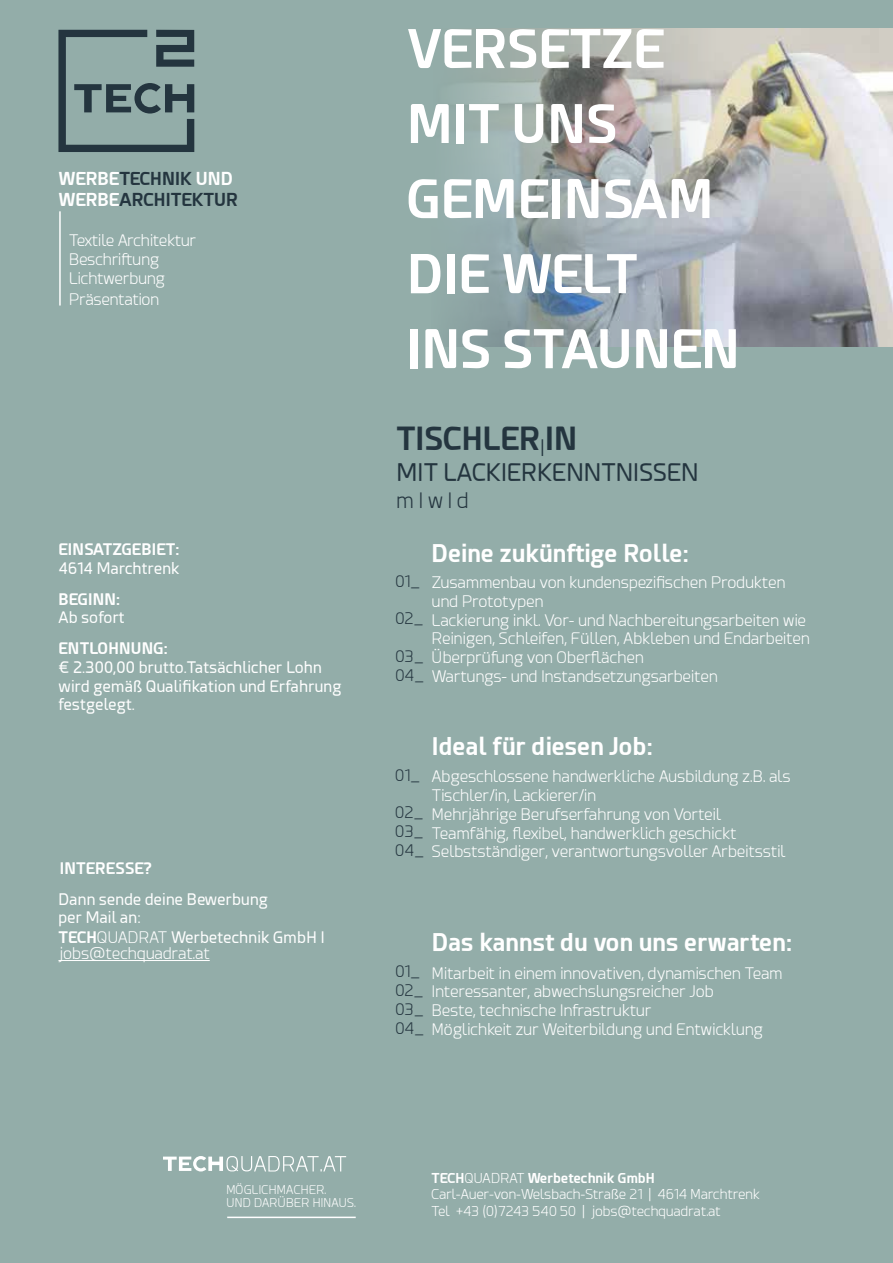
<style>
.page{position:relative;width:893px;height:1263px;background:#93ada9}
.page>*{position:absolute;margin:0;border:0;box-sizing:border-box;transform-origin:0 0}
.t1{font:700 52.5px/75px "Esphimere";color:#fff}
.t2{font:700 31.5px "Esphimere";color:#24353f}
.t3{font:700 24px "Esphimere";letter-spacing:.01em;color:#fff}
.t4{font:24px "Esphimere";color:#24353f}
.t5{font:300 21px "Esphimere";color:#24353f}
.t6{font:700 17.7px/21.1px "Esphimere";color:#24353f}
.t7{font:300 15.75px/18.8px "Esphimere";letter-spacing:.01em;color:#fff}
.t8{font:15.75px/18.8px "Esphimere";letter-spacing:.01em;color:#fff}
.t9{font:700 15.75px "Esphimere";letter-spacing:.01em;color:#fff}
.t10{font:300 15.75px/18.8px "Esphimere";letter-spacing:.01em;color:#24353f}
.t11{font:300 13.5px/16.5px "Esphimere";letter-spacing:.01em;color:#fff}
.t12{font:300 12px/13.5px "Esphimere";letter-spacing:.02em;color:#fff}
.s1{color:#fff}
.s2{font-weight:700}
.s3{font-weight:300}
</style>
<div class="page">
<svg style="left:58px;top:30px;width:136px;height:122px"></svg>
<img style="left:781px;top:29px;width:112px;height:318px">
<hr style="left:227px;top:1216px;width:129px;height:2px;background:#fff">
<svg style="left:163px;top:1156px;width:183px;height:15px"></svg>
<img style="left:452px;top:28px;width:329px;height:319px">
<hr style="left:58px;top:960px;width:152px;height:1px;background:#fff">
<hr style="left:59px;top:211px;width:2px;height:95px;background:#fff">
<p class="t6" style="left:58px;top:168px;width:181px"><span class="s1">WERBE</span>TECHNIK <span class="s1">UND<br>WERBE</span>ARCHITEKTUR</p>
<p class="t7" style="left:69px;top:231px;width:128px">Textile Architektur<br>Beschriftung<br>Lichtwerbung</p>
<p class="t7" style="left:69px;top:290px;width:92px">Präsentation</p>
<p class="t9" style="left:58px;top:540px;width:123px">EINSATZGEBIET:</p>
<p class="t8" style="left:58px;top:559px;width:123px">4614 Marchtrenk</p>
<p class="t9" style="left:58px;top:589px;width:63px">BEGINN:</p>
<p class="t8" style="left:58px;top:608px;width:68px">Ab sofort</p>
<p class="t9" style="left:58px;top:638px;width:111px">ENTLOHNUNG:</p>
<p class="t8" style="left:58px;top:658px;width:285px">€ 2.300,00 brutto.Tatsächlicher Lohn wird gemäß Qualifikation und Erfahrung festgelegt.</p>
<p class="t9" style="left:60px;top:858px;width:93px">INTERESSE?</p>
<p class="t8" style="left:58px;top:890px;width:268px">Dann sende deine Bewerbung<br>per Mail an:<br><span class="s2">TECH</span><span class="s3">QUADRAT</span> Werbetechnik GmbH I</p>
<p class="t7" style="left:58px;top:944px;width:153px">jobs@techquadrat.at</p>
<h1 class="t1" style="left:407px;top:11px;width:334px">VERSETZE<br>MIT UNS<br>GEMEINSAM<br>DIE WELT<br>INS STAUNEN</h1>
<h2 class="t2" style="left:396px;top:419px;width:182px">TISCHLER<sub>I</sub>IN</h2>
<h3 class="t4" style="left:396px;top:459px;width:304px">MIT LACKIERKENNTNISSEN</h3>
<h3 class="t5" style="left:396px;top:489px;width:74px">m I w I d</h3>
<p class="t10" style="left:395px;top:572px;width:26px">01_</p>
<p class="t10" style="left:395px;top:609px;width:30px">02_</p>
<p class="t10" style="left:395px;top:647px;width:30px">03_<br>04_</p>
<h3 class="t3" style="left:432px;top:539px;width:259px">Deine zukünftige Rolle:</h3>
<p class="t7" style="left:432px;top:573px;width:379px">Zusammenbau von kundenspezifischen Produkten und Prototypen<br>Lackierung inkl. Vor- und Nachbereitungsarbeiten wie Reinigen, Schleifen, Füllen, Abkleben und Endarbeiten Überprüfung von Oberflächen<br>Wartungs- und Instandsetzungsarbeiten</p>
<p class="t10" style="left:395px;top:766px;width:26px">01_</p>
<p class="t10" style="left:395px;top:803px;width:30px;text-align:justify">02_ 03_ 04_</p>
<h3 class="t3" style="left:432px;top:732px;width:222px">Ideal für diesen Job:</h3>
<p class="t7" style="left:432px;top:767px;width:360px">Abgeschlossene handwerkliche Ausbildung z.B. als Tischler/in, Lackierer/in<br>Mehrjährige Berufserfahrung von Vorteil Teamfähig, flexibel, handwerklich geschickt Selbstständiger, verantwortungsvoller Arbeitsstil</p>
<p class="t10" style="left:395px;top:962px;width:30px">01_<br>02_<br>03_<br>04_</p>
<h3 class="t3" style="left:432px;top:928px;width:362px">Das kannst du von uns erwarten:</h3>
<p class="t7" style="left:432px;top:964px;width:352px">Mitarbeit in einem innovativen, dynamischen Team Interessanter, abwechslungsreicher Job<br>Beste, technische Infrastruktur<br>Möglichkeit zur Weiterbildung und Entwicklung</p>
<p class="t12" style="left:226px;top:1183px;width:131px">MÖGLICHMACHER.<br>UND DARÜBER HINAUS.</p>
<p class="t11" style="left:431px;top:1170px;width:330px"><span class="s2">TECH</span>QUADRAT <span class="s2">Werbetechnik GmbH<br></span>Carl-Auer-von-Welsbach-Straße 21 | 4614 Marchtrenk<br>Tel +43 (0)7243 540 50 | jobs@techquadrat.at</p>
</div>
